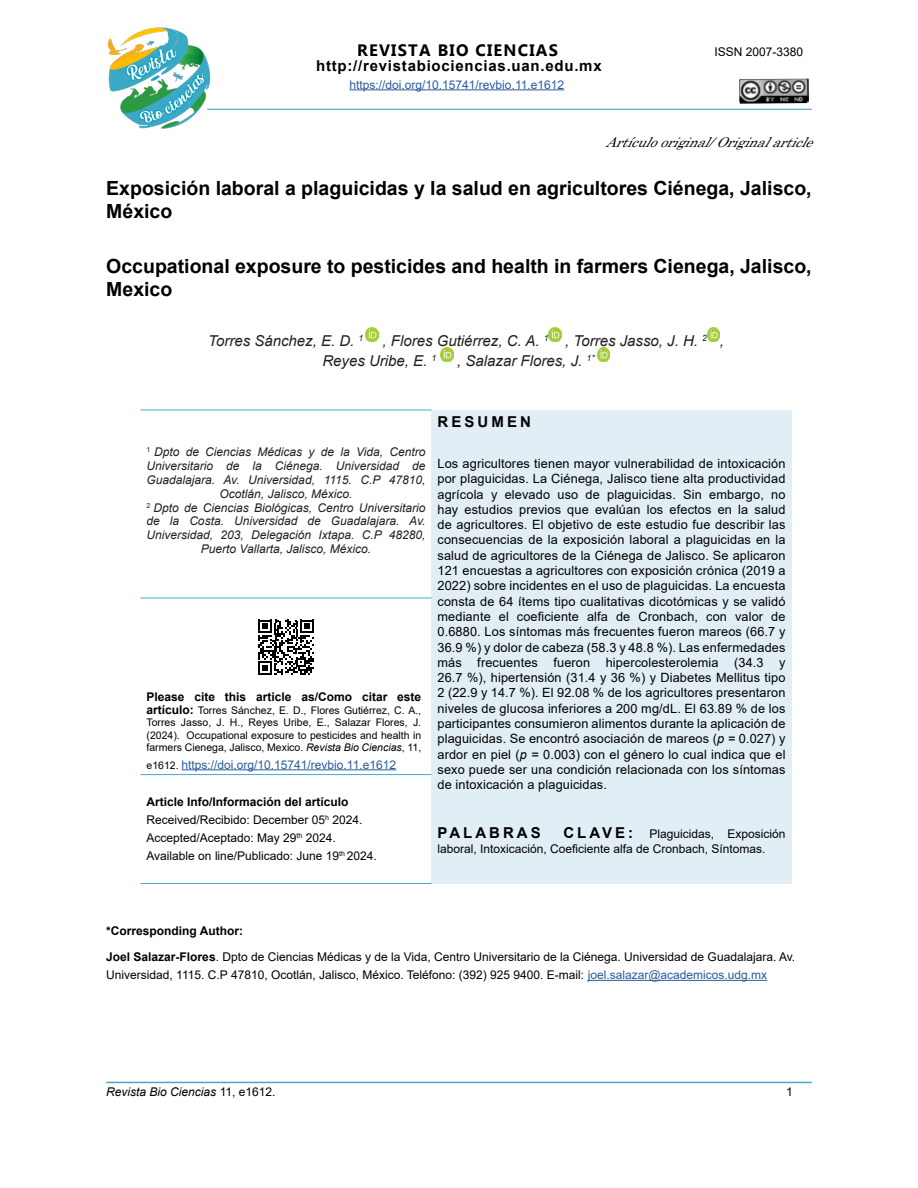
<style>
.page{position:relative;width:918px;height:1188px;background:#fff}
.page>*{position:absolute;margin:0;border:0;box-sizing:border-box;transform-origin:0 0}
.t1{font:700 19.5px/23.4px "Arial";color:#000}
.t2{font:700 16.5px "Microsoft Tai Le";letter-spacing:.075em;color:#000}
.t3{font:italic 15px/19.8px "Arial";color:#231f20}
.t4{font:700 15px "Arial";letter-spacing:.05em;color:#000}
.t5{font:700 15px "Arial";letter-spacing:.2em;color:#000}
.t6{font:700 15px "Arial";letter-spacing:.21em;color:#000}
.t7{font:italic 13.5px "Century";color:#000}
.t8{font:12.75px/15.3px "Arial";letter-spacing:.01em;color:#000;text-align:justify}
.t9{font:12px/18px "Arial";color:#000}
.t10{font:italic 12px/13.8px "Arial";color:#231f20;text-align:center}
.t11{font:12px "Arial";color:#275b9b}
.t12{font:700 12px "Arial";color:#000}
.t13{font:italic 12px "Arial";color:#000}
.t14{font:10.5px/12px "Arial";color:#000;text-align:justify}
.s1{font-weight:700;font-size:12px}
.s2{font-style:italic}
.s3{font-size:10.5px;color:#000}
.s4{font-weight:700}
.s5{color:#275b9b}
.s6{font-style:normal}
</style>
<div class="page">
<hr style="left:588px;top:980px;width:179px;height:1px;background:#275b9b">
<img style="left:366px;top:327px;width:12px;height:14px">
<img style="left:549px;top:327px;width:12px;height:14px">
<img style="left:707px;top:327px;width:13px;height:14px">
<img style="left:441px;top:347px;width:12px;height:14px">
<img style="left:597px;top:347px;width:13px;height:14px">
<div style="left:431px;top:410px;width:361px;height:474px;background:#e2eef5"></div>
<hr style="left:141px;top:410px;width:290px;height:1px;background:#44aac5">
<hr style="left:141px;top:883px;width:290px;height:1px;background:#44aac5">
<hr style="left:141px;top:598px;width:290px;height:1px;background:#44aac5">
<hr style="left:141px;top:774px;width:290px;height:1px;background:#44aac5">
<hr style="left:182px;top:769px;width:214px;height:1px;background:#275b9b">
<svg style="left:258px;top:620px;width:56px;height:55px"></svg>
<hr style="left:106px;top:1082px;width:706px;height:1px;background:#44aac5">
<hr style="left:207px;top:109px;width:605px;height:1px;background:#44aac5">
<hr style="left:350px;top:89px;width:214px;height:1px;background:#275b9b">
<img style="left:739px;top:79px;width:70px;height:25px">
<img style="left:107px;top:27px;width:108px;height:102px">
<p class="t2" style="left:357px;top:41px;width:202px">REVISTA BIO CIENCIAS</p>
<p class="t9" style="left:715px;top:43px;width:90px">ISSN 2007-3380</p>
<p class="t4" style="left:316px;top:55px;width:287px">http://revistabiociencias.uan.edu.mx</p>
<p class="t11" style="left:350px;top:76px;width:216px">https://doi.org/10.15741/revbio.11.e1612</p>
<p class="t7" style="left:605px;top:131px;width:220px">Artículooriginal/Originalarticle</p>
<h1 class="t1" style="left:106px;top:177px;width:707px">Exposición laboral a plaguicidas y la salud en agricultores Ciénega, Jalisco,<br>México</h1>
<h1 class="t1" style="left:106px;top:255px;width:707px">Occupational exposure to pesticides and health in farmers Cienega, Jalisco,<br>Mexico</h1>
<p class="t3" style="left:208px;top:331px;width:157px">Torres Sánchez, E. D. <sup>1</sup></p>
<p class="t3" style="left:322px;top:331px;width:403px;text-indent:60px">, Flores Gutiérrez, C. A. <sup>1</sup> , Torres Jasso, J. H. <sup>2</sup> ,<br>Reyes Uribe, E. <sup>1</sup></p>
<p class="t3" style="left:457px;top:351px;width:139px">, Salazar Flores, J. <sup>1*</sup></p>
<p class="t10" style="left:147px;top:445px;width:280px"><sup>1</sup> Dpto de Ciencias Médicas y de la Vida, Centro Universitario de la Ciénega. Universidad de Guadalajara. Av. Universidad, 1115. C.P 47810, Ocotlán, Jalisco, México.<br><sup>2</sup> Dpto de Ciencias Biológicas, Centro Universitario de la Costa. Universidad de Guadalajara. Av.<br>Universidad, 203, Delegación Ixtapa. C.P 48280, Puerto Vallarta, Jalisco, México.</p>
<p class="t12" style="left:147px;top:688px;width:276px">Please cite this article as/Como citar este</p>
<p class="t14" style="left:147px;top:705px;width:276px"><span class="s1">artículo:</span> Torres Sánchez, E. D., Flores Gutiérrez, C. A., Torres Jasso, J. H., Reyes Uribe, E., Salazar Flores, J. (2024). Occupational exposure to pesticides and health in farmers Cienega, Jalisco, Mexico. <span class="s2">Revista Bio Ciencias</span>, 11,</p>
<p class="t11" style="left:147px;top:756px;width:251px"><span class="s3">e1612.</span> https://doi.org/10.15741/revbio.11.e1612</p>
<p class="t9" style="left:147px;top:793px;width:232px"><span class="s4">Article Info/Información del artículo </span>Received/Recibido: December 05<sup>h</sup> 2024.<br>Accepted/Aceptado: May 29<sup>th</sup> 2024.<br>Available on line/Publicado: June 19<sup>th</sup> 2024.</p>
<p class="t6" style="left:437px;top:411px;width:95px">RESUMEN</p>
<p class="t8" style="left:437px;top:456px;width:350px">Los agricultores tienen mayor vulnerabilidad de intoxicación por plaguicidas. La Ciénega, Jalisco tiene alta productividad agrícola y elevado uso de plaguicidas. Sin embargo, no hay estudios previos que evalúan los efectos en la salud de agricultores. El objetivo de este estudio fue describir las consecuencias de la exposición laboral a plaguicidas en la salud de agricultores de la Ciénega de Jalisco. Se aplicaron 121 encuestas a agricultores con exposición crónica (2019 a 2022) sobre incidentes en el uso de plaguicidas. La encuesta consta de 64 ítems tipo cualitativas dicotómicas y se validó mediante el coeficiente alfa de Cronbach, con valor de 0.6880. Los síntomas más frecuentes fueron mareos (66.7 y 36.9 %) y dolor de cabeza (58.3 y 48.8 %). Las enfermedades más frecuentes fueron hipercolesterolemia (34.3 y 26.7 %), hipertensión (31.4 y 36 %) y Diabetes Mellitus tipo 2 (22.9 y 14.7 %). El 92.08 % de los agricultores presentaron niveles de glucosa inferiores a 200 mg/dL. El 63.89 % de los participantes consumieron alimentos durante la aplicación de plaguicidas. Se encontró asociación de mareos (<span class="s2">p =</span> 0.027) y ardor en piel (<span class="s2">p =</span> 0.003) con el género lo cual indica que el sexo puede ser una condición relacionada con los síntomas de intoxicación a plaguicidas.</p>
<p class="t5" style="left:437px;top:823px;width:105px">PALABRAS</p>
<p class="t4" style="left:563px;top:823px;width:71px">CLAVE:</p>
<p class="t9" style="left:437px;top:827px;width:350px;line-height:14.4px;text-indent:212px">Plaguicidas, Exposición laboral, Intoxicación, Coeficiente alfa de Cronbach, Síntomas.</p>
<p class="t9" style="left:106px;top:917px;width:691px;line-height:26.4px"><span class="s4">*Corresponding Author:<br>Joel Salazar-Flores</span>. Dpto de Ciencias Médicas y de la Vida, Centro Universitario de la Ciénega. Universidad de Guadalajara. Av.</p>
<p class="t9" style="left:106px;top:966px;width:662px">Universidad, 1115. C.P 47810, Ocotlán, Jalisco, México. Teléfono: (392) 925 9400. E-mail: <span class="s5">joel.salazar@academicos.udg.mx</span></p>
<p class="t13" style="left:106px;top:1084px;width:171px">Revista Bio Ciencias <span class="s6">11, e1612.</span></p>
<p class="t9" style="left:786px;top:1083px;width:8px">1</p>
</div>
